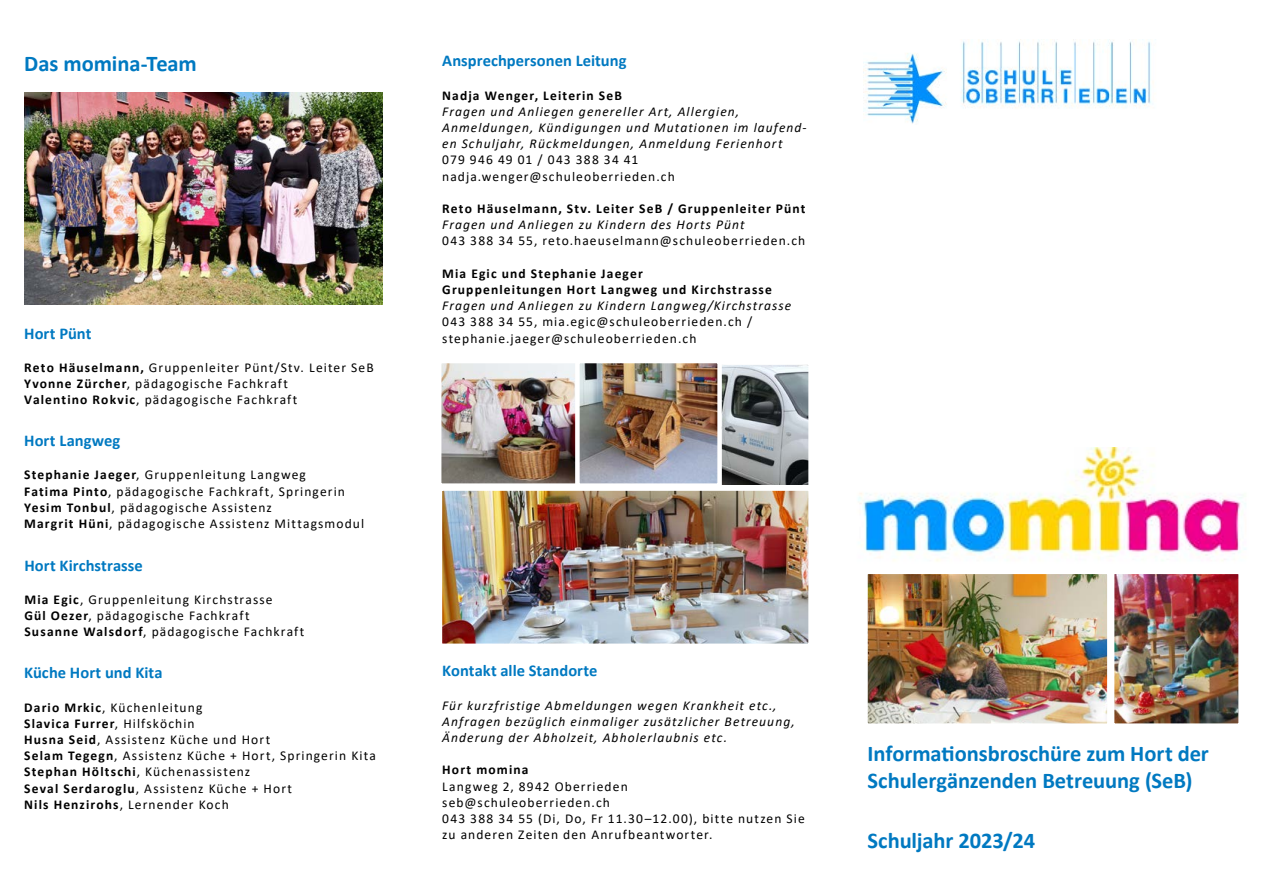
<style>
.page{position:relative;width:1263px;height:893px;background:#fff}
.page>*{position:absolute;margin:0;border:0;box-sizing:border-box;transform-origin:0 0}
.t1{font:700 22.5px/27px "Calibri";letter-spacing:-.005em;color:#0079c1}
.t2{font:700 16.5px "Calibri";letter-spacing:.005em;color:#0079c1}
.t3{font:13.5px/16.2px "Calibri";letter-spacing:.08em;color:#000}
.t4{font:italic 13.5px/16.2px "Calibri";letter-spacing:.08em;color:#000}
.t5{font:700 13.5px/16.2px "Calibri";letter-spacing:.085em;color:#000}
.s1{font-weight:700}
</style>
<div class="page">
<img style="left:1115px;top:575px;width:123px;height:148px">
<div style="left:1110px;top:570px;width:133px;height:158px;border:4px solid #fff"></div>
<img style="left:868px;top:575px;width:238px;height:148px">
<div style="left:863px;top:570px;width:248px;height:158px;border:4px solid #fff"></div>
<svg style="left:858px;top:447px;width:388px;height:115px"></svg>
<img style="left:443px;top:491px;width:365px;height:152px">
<div style="left:438px;top:486px;width:375px;height:162px;border:4px solid #fff"></div>
<img style="left:442px;top:364px;width:133px;height:119px">
<div style="left:437px;top:359px;width:147px;height:129px;border:4px solid #fff"></div>
<img style="left:722px;top:365px;width:86px;height:119px">
<div style="left:712px;top:360px;width:101px;height:129px;border:4px solid #fff"></div>
<img style="left:580px;top:364px;width:137px;height:119px">
<div style="left:575px;top:359px;width:147px;height:129px;border:4px solid #fff"></div>
<img style="left:863px;top:39px;width:290px;height:85px">
<img style="left:24px;top:93px;width:358px;height:211px">
<h1 class="t1" style="left:24px;top:50px;width:174px">Das momina-Team</h1>
<p class="t2" style="left:24px;top:322px;width:69px">Hort Pünt</p>
<p class="t3" style="left:24px;top:359px;width:351px"><span class="s1">Reto Häuselmann,</span> Gruppenleiter Pünt/Stv. Leiter SeB<br><span class="s1">Yvonne Zürcher</span>, pädagogische Fachkraft<br><span class="s1">Valentino Rokvic</span>, pädagogische Fachkraft</p>
<p class="t2" style="left:24px;top:429px;width:98px">Hort Langweg</p>
<p class="t3" style="left:24px;top:466px;width:341px"><span class="s1">Stephanie Jaeger</span>, Gruppenleitung Langweg<br><span class="s1">Fatima Pinto</span>, pädagogische Fachkraft, Springerin <span class="s1">Yesim Tonbul</span>, pädagogische Assistenz<br><span class="s1">Margrit Hüni</span>, pädagogische Assistenz Mittagsmodul</p>
<p class="t2" style="left:24px;top:553px;width:120px">Hort Kirchstrasse</p>
<p class="t3" style="left:24px;top:591px;width:282px"><span class="s1">Mia Egic</span>, Gruppenleitung Kirchstrasse<br><span class="s1">Gül Oezer</span>, pädagogische Fachkraft<br><span class="s1">Susanne Walsdorf</span>, pädagogische Fachkraft</p>
<p class="t2" style="left:24px;top:661px;width:140px">Küche Hort und Kita</p>
<p class="t3" style="left:24px;top:699px;width:353px"><span class="s1">Dario Mrkic</span>, Küchenleitung<br><span class="s1">Slavica Furrer</span>, Hilfsköchin<br><span class="s1">Husna Seid</span>, Assistenz Küche und Hort<br><span class="s1">Selam Tegegn</span>, Assistenz Küche + Hort, Springerin Kita <span class="s1">Stephan Höltschi</span>, Küchenassistenz<br><span class="s1">Seval Serdaroglu</span>, Assistenz Küche + Hort<br><span class="s1">Nils Henzirohs</span>, Lernender Koch</p>
<p class="t2" style="left:442px;top:49px;width:186px">Ansprechpersonen Leitung</p>
<p class="t5" style="left:442px;top:87px;width:181px">Nadja Wenger, Leiterin SeB</p>
<p class="t4" style="left:442px;top:103px;width:366px">Fragen und Anliegen genereller Art, Allergien,<br>Anmeldungen, Kündigungen und Mutationen im laufend&shy;en Schuljahr, Rückmeldungen, Anmeldung Ferienhort</p>
<p class="t3" style="left:442px;top:151px;width:234px">079 946 49 01 / 043 388 34 41 nadja.wenger@schuleoberrieden.ch</p>
<p class="t5" style="left:442px;top:200px;width:365px">Reto Häuselmann, Stv. Leiter SeB / Gruppenleiter Pünt</p>
<p class="t4" style="left:442px;top:216px;width:304px">Fragen und Anliegen zu Kindern des Horts Pünt</p>
<p class="t3" style="left:442px;top:232px;width:365px">043 388 34 55, reto.haeuselmann@schuleoberrieden.ch</p>
<p class="t5" style="left:442px;top:265px;width:331px">Mia Egic und Stephanie Jaeger<br>Gruppenleitungen Hort Langweg und Kirchstrasse</p>
<p class="t4" style="left:442px;top:297px;width:350px">Fragen und Anliegen zu Kindern Langweg/Kirchstrasse</p>
<p class="t3" style="left:442px;top:313px;width:312px">043 388 34 55, mia.egic@schuleoberrieden.ch / stephanie.jaeger@schuleoberrieden.ch</p>
<p class="t2" style="left:442px;top:659px;width:157px">Kontakt alle Standorte</p>
<p class="t4" style="left:442px;top:696px;width:354px">Für kurzfristige Abmeldungen wegen Krankheit etc.,<br>Anfragen bezüglich einmaliger zusätzlicher Betreuung,<br>Änderung der Abholzeit, Abholerlaubnis etc.</p>
<p class="t5" style="left:442px;top:761px;width:88px">Hort momina</p>
<p class="t3" style="left:442px;top:778px;width:364px">Langweg 2, 8942 Oberrieden<br>seb@schuleoberrieden.ch<br>043 388 34 55 (Di, Do, Fr 11.30–12.00), bitte nutzen Sie zu anderen Zeiten den Anrufbeantworter.</p>
<h1 class="t1" style="left:867px;top:740px;width:343px">Informationsbroschüre zum Hort der<br>Schulergänzenden Betreuung (SeB)</h1>
<h1 class="t1" style="left:867px;top:827px;width:169px">Schuljahr 2023/24</h1>
</div>
